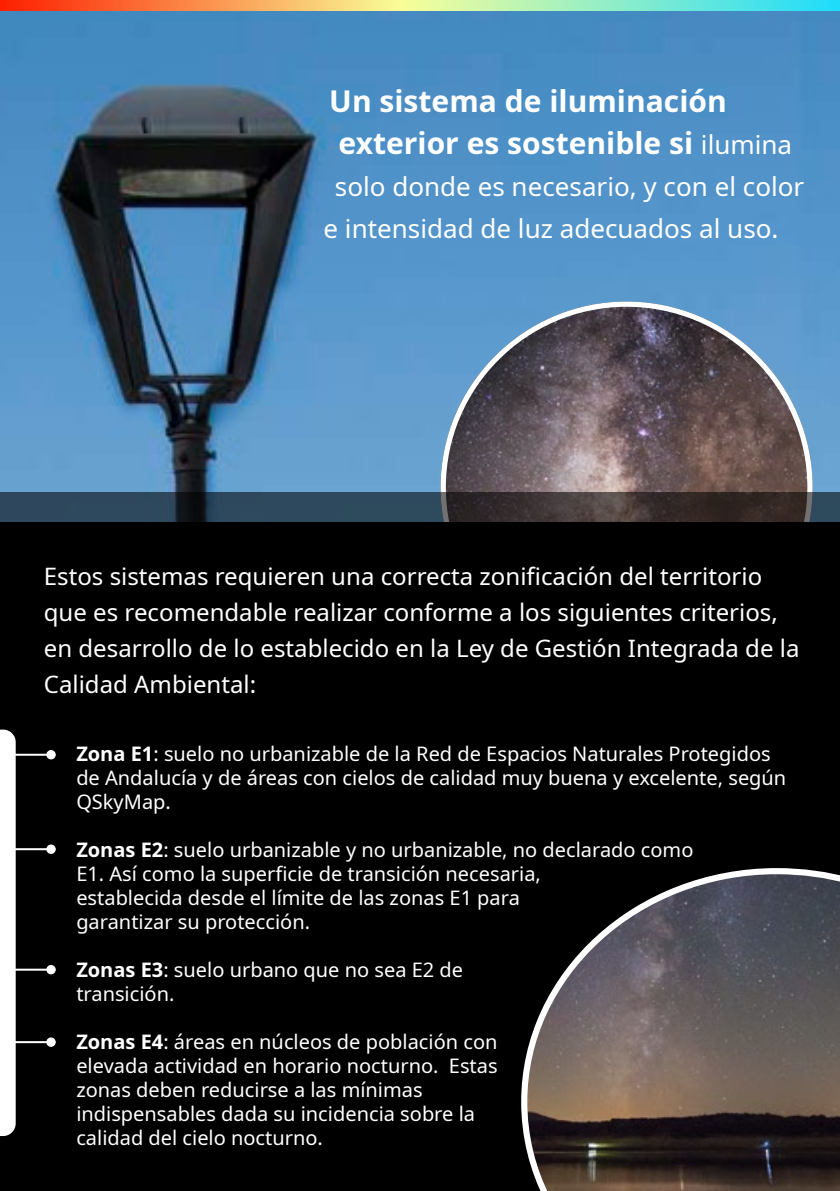
<style>
.page{position:relative;width:840px;height:1191px;background:#fff}
.page>*{position:absolute;margin:0;border:0;box-sizing:border-box;transform-origin:0 0}
.t1{font:700 30px/42px "Noto Sans";color:#fff}
.t2{font:26px/42px "Noto Sans";color:#fff}
.t3{font:24px/36px "Noto Sans";color:#fff}
.t4{font:20px/24px "Noto Sans";color:#fff}
.s1{font-weight:400;font-size:26px}
.s2{font-weight:700}
</style>
<div class="page">
<img style="left:0;top:11px;width:839px;height:481px">
<svg style="left:440px;top:301px;width:372px;height:191px;background:#696b79"></svg>
<div style="left:0;top:522px;width:839px;height:669px;background:#000"></div>
<svg style="left:0;top:0;width:839px;height:11px;background:#c0bf8d"></svg>
<svg style="left:0;top:492px;width:839px;height:30px;background:#323c46"></svg>
<svg style="left:521px;top:868px;width:318px;height:323px;background:#514a48"></svg>
<svg style="left:0;top:729px;width:16px;height:407px;background:#f7f7f7"></svg>
<hr style="left:12px;top:753px;width:39px;height:2px;background:#fff">
<svg style="left:46px;top:750px;width:10px;height:9px"></svg>
<hr style="left:12px;top:848px;width:39px;height:2px;background:#fff">
<svg style="left:46px;top:844px;width:10px;height:10px"></svg>
<hr style="left:12px;top:968px;width:39px;height:2px;background:#fff">
<svg style="left:46px;top:965px;width:10px;height:9px"></svg>
<hr style="left:12px;top:1041px;width:39px;height:2px;background:#fff">
<svg style="left:46px;top:1037px;width:10px;height:9px"></svg>
<h1 class="t1" style="left:338px;top:80px;width:455px;text-indent:-9px">Un sistema de iluminación exterior es sostenible si <span class="s1">ilumina</span></h1>
<h2 class="t2" style="left:323px;top:166px;width:482px;text-indent:11px">solo donde es necesario, y con el color e intensidad de luz adecuados al uso.</h2>
<p class="t3" style="left:44px;top:558px;width:756px">Estos sistemas requieren una correcta zonificación del territorio que es recomendable realizar conforme a los siguientes criterios, en desarrollo de lo establecido en la Ley de Gestión Integrada de la Calidad Ambiental:</p>
<p class="t4" style="left:76px;top:742px;width:711px"><span class="s2">Zona E1</span>: suelo no urbanizable de la Red de Espacios Naturales Protegidos de Andalucía y de áreas con cielos de calidad muy buena y excelente, según<br>QSkyMap.</p>
<p class="t4" style="left:76px;top:838px;width:618px"><span class="s2">Zonas E2</span>: suelo urbanizable y no urbanizable, no declarado como E1. Así como la superficie de transición necesaria,<br>establecida desde el límite de las zonas E1 para<br>garantizar su protección.</p>
<p class="t4" style="left:76px;top:958px;width:388px"><span class="s2">Zonas E3</span>: suelo urbano que no sea E2 de transición.</p>
<p class="t4" style="left:76px;top:1030px;width:422px"><span class="s2">Zonas E4</span>: áreas en núcleos de población con elevada actividad en horario nocturno. Estas zonas deben reducirse a las mínimas indispensables dada su incidencia sobre la calidad del cielo nocturno.</p>
</div>
